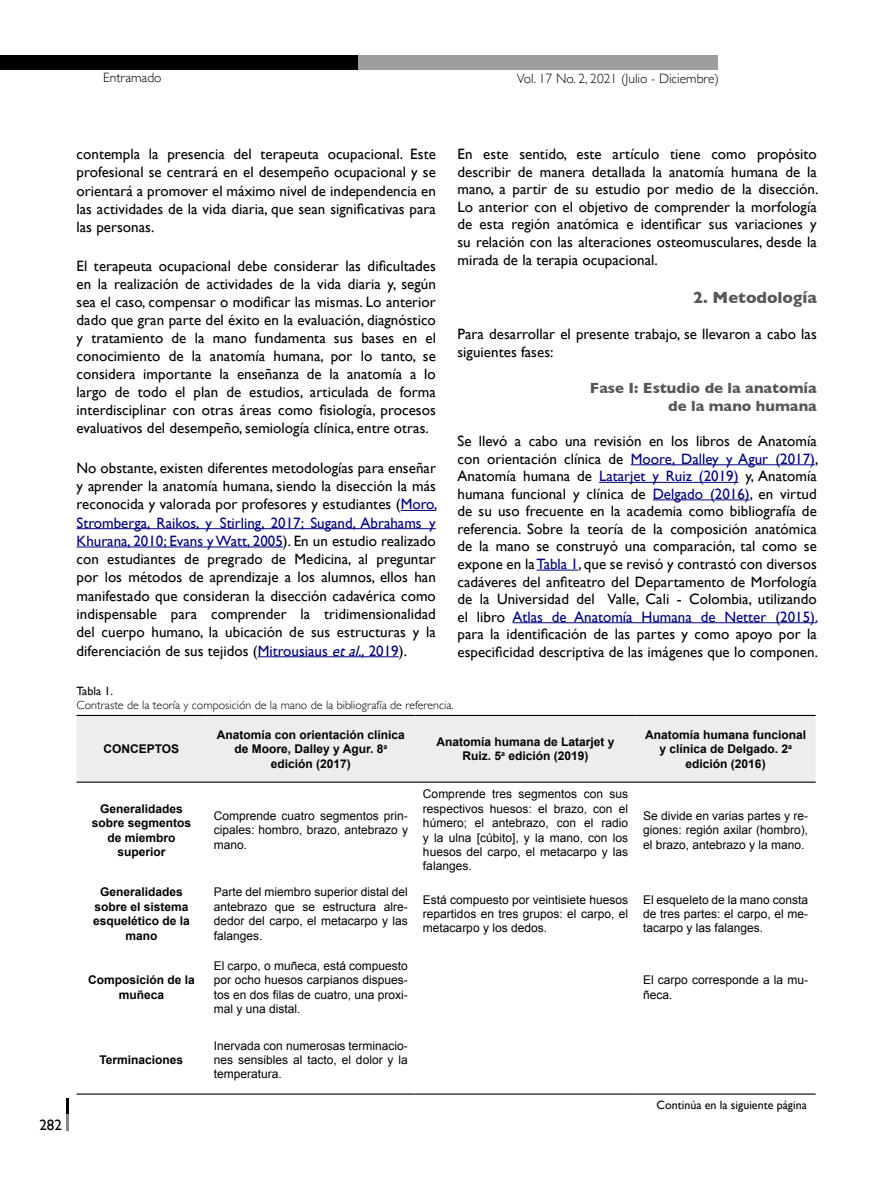
<style>
.page{position:relative;width:893px;height:1188px;background:#fff}
.page>*{position:absolute;margin:0;border:0;box-sizing:border-box;transform-origin:0 0}
.t1{font:700 16.5px "Gill Sans";color:#575756}
.t2{font:15px/17.5px "Gill Sans";letter-spacing:.005em;color:#000;text-align:justify}
.t3{font:700 15px/18px "Gill Sans";color:#575756;text-align:right}
.t4{font:300 13.5px "Gill Sans";color:#000}
.t5{font:12px/14.4px "Arial";color:#000;text-align:justify}
.t6{font:700 12px/14.4px "Arial";color:#000;text-align:center}
.t7{font:300 12px "Gill Sans";color:#000}
.t8{font:12px "Gill Sans";color:#000}
.s1{color:#000080}
.s2{font-style:italic;color:#000080}
</style>
<div class="page">
<svg style="left:66px;top:1099px;width:2px;height:31px"></svg>
<div style="left:358px;top:55px;width:360px;height:15px;background:#9d9d9c"></div>
<div style="left:0;top:55px;width:358px;height:15px;background:#000"></div>
<hr style="left:401px;top:510px;width:35px;height:1px;background:#000080">
<hr style="left:77px;top:528px;width:359px;height:1px;background:#000080">
<hr style="left:77px;top:547px;width:206px;height:1px;background:#000080">
<hr style="left:258px;top:656px;width:141px;height:1px;background:#000080">
<hr style="left:631px;top:464px;width:184px;height:1px;background:#000080">
<hr style="left:599px;top:482px;width:139px;height:1px;background:#000080">
<hr style="left:653px;top:500px;width:97px;height:1px;background:#000080">
<hr style="left:537px;top:570px;width:41px;height:1px;background:#000080">
<hr style="left:513px;top:622px;width:304px;height:1px;background:#000080">
<div style="left:77px;top:716px;width:739px;height:66px;background:#ededed"></div>
<hr style="left:77px;top:715px;width:129px;height:1px;background:#000">
<hr style="left:206px;top:715px;width:209px;height:1px;background:#000">
<hr style="left:415px;top:715px;width:221px;height:1px;background:#000">
<hr style="left:636px;top:715px;width:180px;height:1px;background:#000">
<hr style="left:77px;top:782px;width:129px;height:1px;background:#000">
<hr style="left:206px;top:782px;width:209px;height:1px;background:#000">
<hr style="left:415px;top:782px;width:221px;height:1px;background:#000">
<hr style="left:636px;top:782px;width:180px;height:1px;background:#000">
<hr style="left:77px;top:1094px;width:129px;height:1px;background:#000">
<hr style="left:206px;top:1094px;width:209px;height:1px;background:#000">
<hr style="left:415px;top:1094px;width:221px;height:1px;background:#000">
<hr style="left:636px;top:1094px;width:180px;height:1px;background:#000">
<p class="t4" style="left:103px;top:67px;width:60px">Entramado</p>
<p class="t4" style="left:517px;top:68px;width:204px">Vol. 17 No. 2, 2021 (Julio - Diciembre)</p>
<p class="t2" style="left:39px;top:1116px;width:24px">282</p>
<p class="t2" style="left:77px;top:145px;width:361px;line-height:18.3px">contempla la presencia del terapeuta ocupacional. Este profesional se centrará en el desempeño ocupacional y se orientará a promover el máximo nivel de independencia en las actividades de la vida diaria, que sean significativas para las personas.</p>
<p class="t2" style="left:77px;top:257px;width:361px;line-height:18px">El terapeuta ocupacional debe considerar las dificultades en la realización de actividades de la vida diaria y, según sea el caso, compensar o modificar las mismas. Lo anterior dado que gran parte del éxito en la evaluación, diagnóstico y tratamiento de la mano fundamenta sus bases en el conocimiento de la anatomía humana, por lo tanto, se considera importante la enseñanza de la anatomía a lo largo de todo el plan de estudios, articulada de forma interdisciplinar con otras áreas como fisiología, procesos evaluativos del desempeño, semiología clínica, entre otras.</p>
<p class="t2" style="left:77px;top:458px;width:362px;line-height:18.3px">No obstante, existen diferentes metodologías para enseñar y aprender la anatomía humana, siendo la disección la más reconocida y valorada por profesores y estudiantes (<span class="s1">Moro, Stromberga, Raikos, y Stirling, 2017; Sugand, Abrahams y Khurana, 2010; Evans y Watt, 2005</span>). En un estudio realizado con estudiantes de pregrado de Medicina, al preguntar por los métodos de aprendizaje a los alumnos, ellos han manifestado que consideran la disección cadavérica como indispensable para comprender la tridimensionalidad del cuerpo humano, la ubicación de sus estructuras y la diferenciación de sus tejidos (<span class="s1">Mitrousiaus</span> <span class="s2">etal.,</span><span class="s1">2019</span>).</p>
<p class="t2" style="left:457px;top:145px;width:362px">En este sentido, este artículo tiene como propósito describir de manera detallada la anatomía humana de la mano, a partir de su estudio por medio de la disección.<br>Lo anterior con el objetivo de comprender la morfología de esta región anatómica e identificar sus variaciones y su relación con las alteraciones osteomusculares, desde la mirada de la terapia ocupacional.</p>
<p class="t1" style="left:693px;top:284px;width:125px">2. Metodología</p>
<p class="t2" style="left:457px;top:324px;width:361px;line-height:18px">Para desarrollar el presente trabajo, se llevaron a cabo las siguientes fases:</p>
<p class="t3" style="left:590px;top:378px;width:228px">Fase I: Estudio de la anatomía de la mano humana</p>
<p class="t2" style="left:457px;top:432px;width:362px">Se llevó a cabo una revisión en los libros de Anatomía con orientación clínica de <span class="s1">Moore, Dalley y Agur (2017)</span>, Anatomía humana de <span class="s1">Latarjet y Ruiz (2019)</span> y, Anatomía humana funcional y clínica de <span class="s1">Delgado (2016)</span>, en virtud de su uso frecuente en la academia como bibliografía de referencia. Sobre la teoría de la composición anatómica de la mano se construyó una comparación, tal como se expone en la <span class="s1">Tabla 1</span>, que se revisó y contrastó con diversos cadáveres del anfiteatro del Departamento de Morfología de la Universidad del Valle, Cali - Colombia, utilizando el libro <span class="s1">Atlas de Anatomía Humana de Netter (2015). </span>para la identificación de las partes y como apoyo por la especificidad descriptiva de las imágenes que lo componen.</p>
<p class="t8" style="left:77px;top:683px;width:38px">Tabla 1.</p>
<p class="t7" style="left:77px;top:696px;width:379px">Contraste de la teoría y composición de la mano de la bibliografía de referencia.</p>
<p class="t6" style="left:103px;top:742px;width:77px">CONCEPTOS</p>
<p class="t6" style="left:217px;top:728px;width:190px">Anatomía con orientación clínica de Moore, Dalley y Agur. 8<sup>a </sup>edición (2017)</p>
<p class="t6" style="left:437px;top:735px;width:180px">Anatomía humana de Latarjet y<br>Ruiz. 5<sup>a</sup> edición (2019)</p>
<p class="t6" style="left:645px;top:728px;width:162px">Anatomía humana funcional y clínica de Delgado. 2<sup>a </sup>edición (2016)</p>
<p class="t6" style="left:92px;top:802px;width:101px">Generalidades sobre segmentos de miembro superior</p>
<p class="t5" style="left:214px;top:809px;width:196px">Comprende cuatro segmentos prin&shy;cipales: hombro, brazo, antebrazo y mano.</p>
<p class="t5" style="left:423px;top:787px;width:207px">Comprende tres segmentos con sus respectivos huesos: el brazo, con el húmero; el antebrazo, con el radio y la ulna [cúbito], y la mano, con los huesos del carpo, el metacarpo y las falanges.</p>
<p class="t5" style="left:643px;top:809px;width:166px">Se divide en varias partes y re&shy;giones: región axilar (hombro), el brazo, antebrazo y la mano.</p>
<p class="t6" style="left:93px;top:885px;width:98px">Generalidades sobre el sistema esquelético de la mano</p>
<p class="t5" style="left:214px;top:885px;width:196px">Parte del miembro superior distal del antebrazo que se estructura alre&shy;dedor del carpo, el metacarpo y las falanges.</p>
<p class="t5" style="left:423px;top:892px;width:207px">Está compuesto por veintisiete huesos repartidos en tres grupos: el carpo, el metacarpo y los dedos.</p>
<p class="t5" style="left:643px;top:892px;width:166px">El esqueleto de la mano consta de tres partes: el carpo, el me&shy;tacarpo y las falanges.</p>
<p class="t6" style="left:88px;top:973px;width:108px">Composición de la muñeca</p>
<p class="t5" style="left:214px;top:959px;width:196px">El carpo, o muñeca, está compuesto por ocho huesos carpianos dispues&shy;tos en dos filas de cuatro, una proxi&shy;mal y una distal.</p>
<p class="t5" style="left:643px;top:973px;width:166px">El carpo corresponde a la mu&shy;ñeca.</p>
<p class="t6" style="left:99px;top:1053px;width:85px">Terminaciones</p>
<p class="t5" style="left:214px;top:1038px;width:196px">Inervada con numerosas terminacio&shy;nes sensibles al tacto, el dolor y la temperatura.</p>
<p class="t8" style="left:657px;top:1098px;width:152px">Continúa en la siguiente página</p>
</div>
